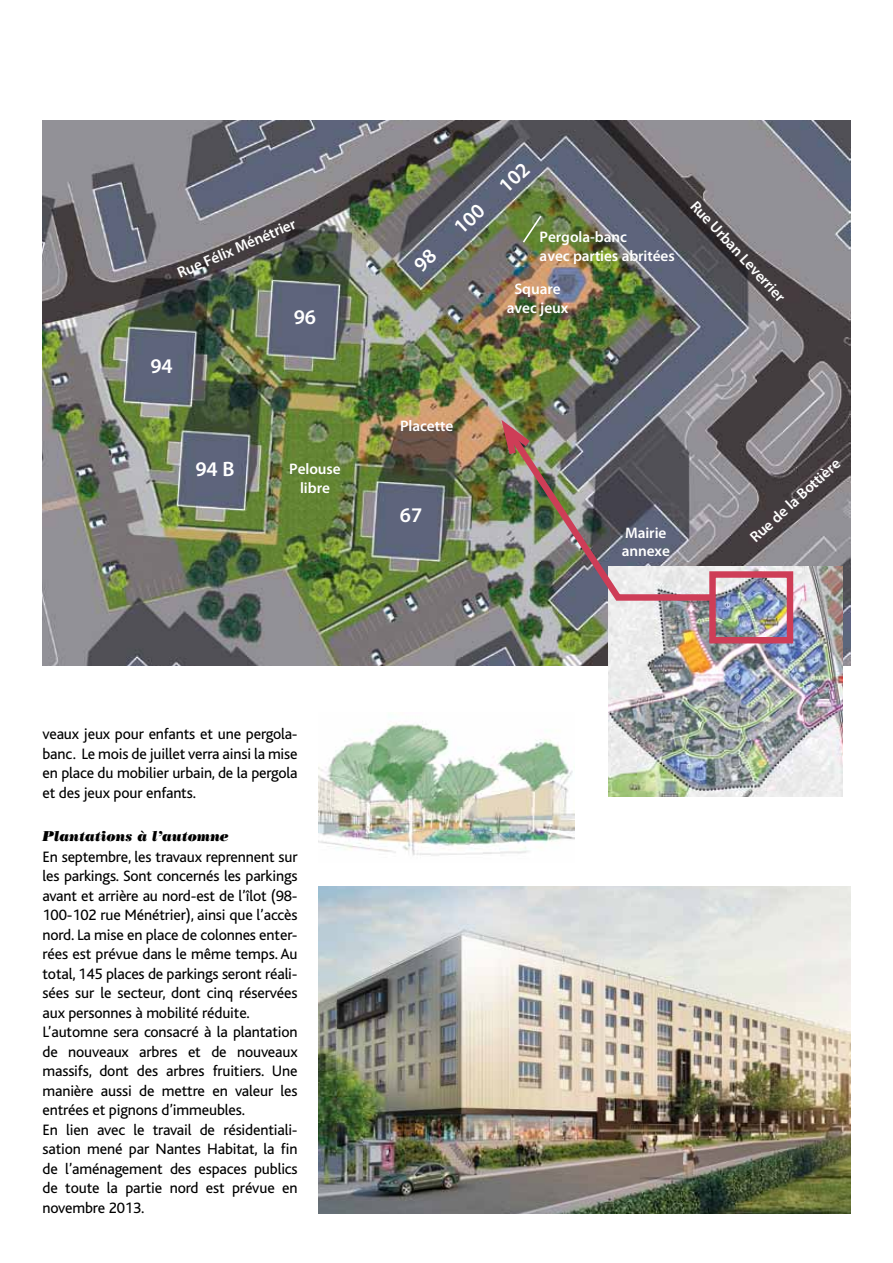
<style>
.page{position:relative;width:893px;height:1263px;background:#fff}
.page>*{position:absolute;margin:0;border:0;box-sizing:border-box;transform-origin:0 0}
.t1{font:600 20.85px "Myriad Pro";letter-spacing:-.005em;color:#fff}
.t2{font:15.75px/19.5px "Bliss";letter-spacing:-.01em;color:#000;text-align:justify}
.t3{font:600 15.3px/18.3px "Myriad Pro";letter-spacing:-.005em;color:#fff}
.t4{font:italic 14.25px "Poster Bodoni BT";color:#000}
</style>
<div class="page">
<img style="left:319px;top:723px;width:255px;height:133px">
<img style="left:319px;top:887px;width:531px;height:327px">
<img style="left:43px;top:120px;width:808px;height:545px">
<svg style="left:521px;top:214px;width:22px;height:30px"></svg>
<img style="left:609px;top:567px;width:234px;height:230px">
<div style="left:709px;top:571px;width:84px;height:72px;border:6px solid #ce3d57"></div>
<img style="left:496px;top:412px;width:221px;height:192px">
<svg style="left:413px;top:248px;width:25px;height:25px"></svg>
<svg style="left:454px;top:203px;width:32px;height:31px"></svg>
<svg style="left:499px;top:161px;width:31px;height:31px"></svg>
<p class="t3" style="left:175px;top:265px;width:129px;rotate:-23deg">Rue Félix Ménétrier</p>
<p class="t3" style="left:540px;top:228px;width:137px">Pergola-banc<br>avec parties abritées</p>
<h1 class="t1" style="left:150px;top:355px;width:24px">94</h1>
<h1 class="t1" style="left:294px;top:305px;width:24px">96</h1>
<p class="t3" style="left:507px;top:280px;width:63px;text-align:center">Square avec jeux</p>
<p class="t3" style="left:700px;top:197px;width:133px;rotate:47deg">Rue Urban Leverrier</p>
<h1 class="t1" style="left:196px;top:457px;width:40px">94 B</h1>
<p class="t3" style="left:289px;top:460px;width:53px;text-align:center">Pelouse libre</p>
<p class="t3" style="left:400px;top:417px;width:55px">Placette</p>
<h1 class="t1" style="left:400px;top:503px;width:24px">67</h1>
<p class="t3" style="left:622px;top:524px;width:50px">Mairie annexe</p>
<p class="t3" style="left:746px;top:533px;width:118px;rotate:-43deg">Rue de la Bottière</p>
<p class="t2" style="left:43px;top:725px;width:257px">veaux jeux pour enfants et une pergola&shy;banc. Le mois de juillet verra ainsi la mise en place du mobilier urbain, de la pergola et des jeux pour enfants.</p>
<p class="t4" style="left:43px;top:827px;width:188px">Plantations à l’automne</p>
<p class="t2" style="left:43px;top:847px;width:257px;text-align:left">En septembre, les travaux reprennent sur les parkings. Sont concernés les parkings avant et arrière au nord-est de l’îlot (98- 100-102 rue Ménétrier), ainsi que l’accès nord. La mise en place de colonnes enter&shy;rées est prévue dans le même temps. Au total, 145 places de parkings seront réali&shy;sées sur le secteur, dont cinq réservées aux personnes à mobilité réduite.<br>L’automne sera consacré à la plantation de nouveaux arbres et de nouveaux massifs, dont des arbres fruitiers. Une manière aussi de mettre en valeur les entrées et pignons d’immeubles.<br>En lien avec le travail de résidentiali&shy;sation mené par Nantes Habitat, la fin de l’aménagement des espaces publics de toute la partie nord est prévue en novembre 2013.</p>
</div>
